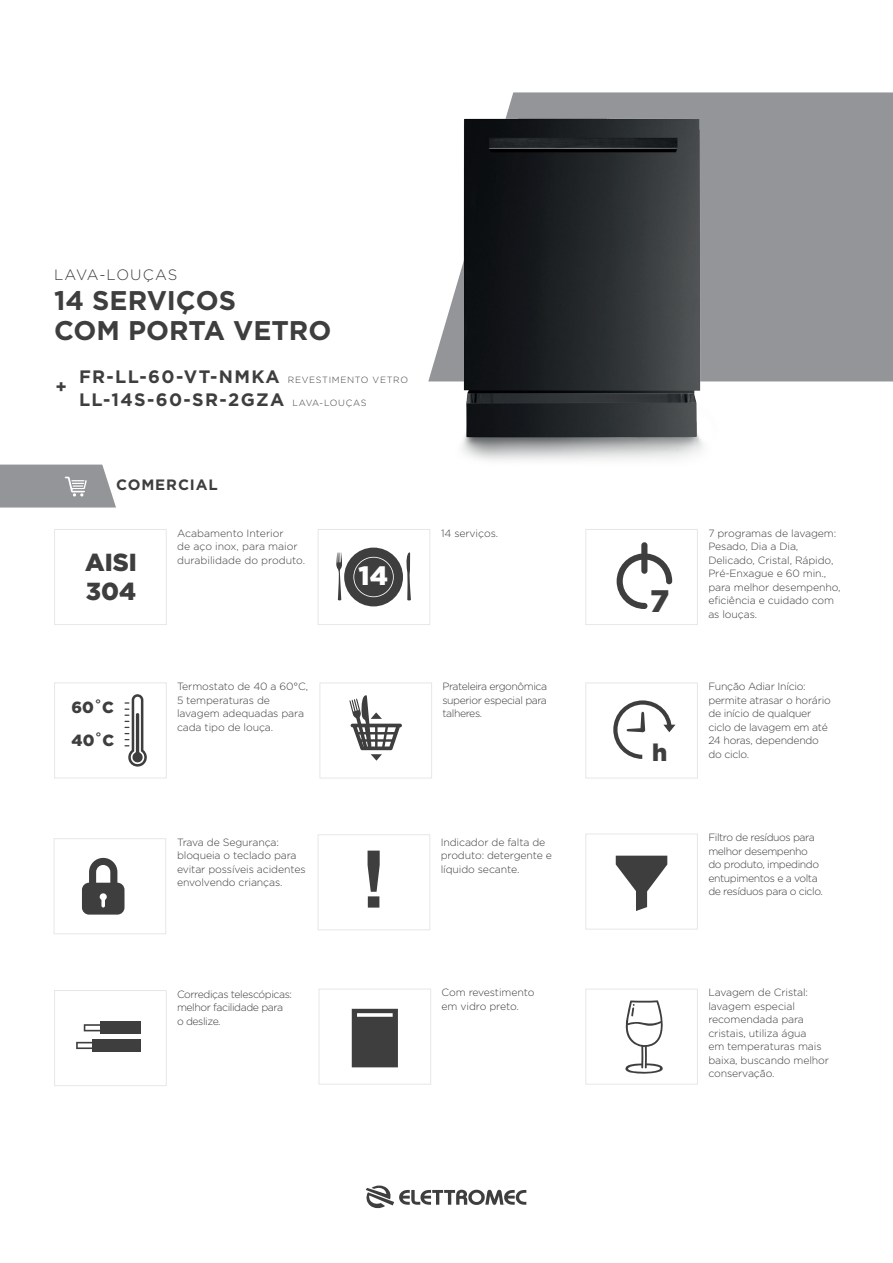
<style>
.page{position:relative;width:893px;height:1263px;background:#fff}
.page>*{position:absolute;margin:0;border:0;box-sizing:border-box;transform-origin:0 0}
.t1{font:900 31.05px "Gotham";color:#3e3e3f}
.t2{font:700 27px "Gotham";color:#3e3e3f}
.t3{font:900 26.55px "Gotham";color:#fff}
.t4{font:900 24.6px/29.5px "Gotham";color:#3e3e3f}
.t5{font:900 24px "Gotham";color:#3e3e3f}
.t6{font:700 18px "Gotham";letter-spacing:.075em;color:#3e3e3f}
.t7{font:900 16.2px "Gotham";color:#3e3e3f}
.t8{font:300 15px "Gotham";letter-spacing:.065em;color:#3e3e3f}
.t9{font:700 15px "Gotham";letter-spacing:.06em;color:#3e3e3f}
.Paragraph_Style_3{font:300 10.5px/13.5px "Gotham";letter-spacing:-.01em;color:#3e3e3f}
.Paragraph_Style_3-2{font:300 10.5px "Gotham";letter-spacing:-.04em;color:#3e3e3f}
.t10{font:300 9px "Gotham";letter-spacing:.075em;color:#3e3e3f}
.s1{font-weight:700;font-size:18px}
.s2{font-weight:300;font-size:9px}
</style>
<div class="page">
<svg style="left:365px;top:1185px;width:161px;height:24px"></svg>
<div style="left:506px;top:92px;width:387px;height:289px;background:#939598"></div>
<svg style="left:0;top:465px;width:116px;height:42px;background:#9c9ea0"></svg>
<div style="left:318px;top:834px;width:112px;height:96px;border:1px solid #e6e7e9"></div>
<div style="left:54px;top:838px;width:112px;height:96px;border:1px solid #e6e7e9"></div>
<div style="left:585px;top:834px;width:113px;height:95px;border:1px solid #e6e7e9"></div>
<div style="left:585px;top:529px;width:113px;height:96px;border:1px solid #e6e7e9"></div>
<div style="left:54px;top:529px;width:113px;height:96px;border:1px solid #e6e7e9"></div>
<div style="left:318px;top:529px;width:112px;height:96px;border:1px solid #e6e7e9"></div>
<div style="left:54px;top:682px;width:113px;height:96px;background:#fff;border:1px solid #e6e7e9"></div>
<div style="left:585px;top:682px;width:113px;height:96px;border:1px solid #e6e7e9"></div>
<div style="left:320px;top:682px;width:112px;height:96px;border:1px solid #e6e7e9"></div>
<div style="left:319px;top:989px;width:112px;height:95px;border:1px solid #e6e7e9"></div>
<div style="left:585px;top:989px;width:113px;height:95px;border:1px solid #e6e7e9"></div>
<div style="left:54px;top:990px;width:113px;height:96px;background:#fff;border:1px solid #e6e7e9"></div>
<img style="left:428px;top:117px;width:313px;height:344px">
<svg style="left:336px;top:548px;width:75px;height:58px"></svg>
<svg style="left:617px;top:542px;width:55px;height:67px"></svg>
<svg style="left:124px;top:694px;width:23px;height:73px"></svg>
<svg style="left:349px;top:695px;width:53px;height:66px"></svg>
<svg style="left:613px;top:700px;width:62px;height:59px"></svg>
<svg style="left:82px;top:858px;width:42px;height:56px"></svg>
<svg style="left:368px;top:851px;width:12px;height:56px"></svg>
<svg style="left:616px;top:856px;width:51px;height:55px"></svg>
<svg style="left:84px;top:1024px;width:16px;height:7px"></svg>
<div style="left:100px;top:1022px;width:40px;height:12px;background:#3e3e3f"></div>
<svg style="left:76px;top:1042px;width:16px;height:7px"></svg>
<div style="left:92px;top:1039px;width:48px;height:12px;background:#3e3e3f"></div>
<svg style="left:352px;top:1009px;width:46px;height:58px;background:#474748"></svg>
<svg style="left:625px;top:1000px;width:38px;height:74px"></svg>
<p class="t8" style="left:54px;top:266px;width:125px">LAVA-LOUÇAS</p>
<p class="t2" style="left:54px;top:285px;width:183px">14 SERVIÇOS</p>
<p class="t2" style="left:54px;top:315px;width:279px">COM PORTA VETRO</p>
<p class="t6" style="left:56px;top:376px;width:13px">+</p>
<p class="t10" style="left:79px;top:375px;width:330px"><span class="s1">FR-LL-60-VT-NMKA</span> REVESTIMENTO VETRO</p>
<p class="t6" style="left:79px;top:389px;width:289px">LL-14S-60-SR-2GZA <span class="s2">LAVA-LOUÇAS</span></p>
<p class="t9" style="left:116px;top:476px;width:103px">COMERCIAL</p>
<h3 class="t4" style="left:85px;top:547px;width:53px">AISI<br>304</h3>
<p class="Paragraph_Style_3" style="left:177px;top:526px;width:108px">Acabamento Interior</p>
<p class="Paragraph_Style_3" style="left:177px;top:540px;width:122px">de aço inox, para maior</p>
<p class="Paragraph_Style_3" style="left:177px;top:553px;width:129px">durabilidade do produto.</p>
<h3 class="t3" style="left:359px;top:560px;width:31px">14</h3>
<h3 class="t7" style="left:72px;top:698px;width:44px">60˚C</h3>
<h3 class="t7" style="left:72px;top:731px;width:44px">40˚C</h3>
<p class="Paragraph_Style_3" style="left:177px;top:679px;width:133px">Termostato de 40 a 60°C,</p>
<p class="Paragraph_Style_3" style="left:177px;top:693px;width:129px">5 temperaturas de lavagem adequadas para cada tipo de louça.</p>
<p class="Paragraph_Style_3" style="left:441px;top:526px;width:59px">14 serviços.</p>
<p class="Paragraph_Style_3-2" style="left:442px;top:681px;width:106px">Prateleira ergonômica</p>
<p class="Paragraph_Style_3-2" style="left:442px;top:694px;width:106px">superior especial para</p>
<p class="Paragraph_Style_3-2" style="left:442px;top:708px;width:41px">talheres.</p>
<p class="Paragraph_Style_3" style="left:177px;top:835px;width:104px">Trava de Segurança:</p>
<p class="Paragraph_Style_3" style="left:177px;top:849px;width:121px">bloqueia o teclado para</p>
<p class="Paragraph_Style_3" style="left:177px;top:862px;width:130px">evitar possíveis acidentes</p>
<p class="Paragraph_Style_3" style="left:177px;top:876px;width:107px">envolvendo crianças.</p>
<p class="Paragraph_Style_3" style="left:441px;top:835px;width:106px">Indicador de falta de</p>
<p class="Paragraph_Style_3" style="left:441px;top:849px;width:113px">produto: detergente e</p>
<p class="Paragraph_Style_3" style="left:441px;top:862px;width:80px">líquido secante.</p>
<p class="Paragraph_Style_3-2" style="left:177px;top:988px;width:117px">Corrediças telescópicas:</p>
<p class="Paragraph_Style_3-2" style="left:177px;top:1002px;width:108px">melhor facilidade para</p>
<p class="Paragraph_Style_3-2" style="left:177px;top:1015px;width:45px">o deslize.</p>
<p class="Paragraph_Style_3" style="left:442px;top:986px;width:94px">Com revestimento</p>
<p class="Paragraph_Style_3" style="left:442px;top:999px;width:79px">em vidro preto.</p>
<h1 class="t1" style="left:650px;top:583px;width:21px">7</h1>
<h3 class="t5" style="left:652px;top:738px;width:17px">h</h3>
<p class="Paragraph_Style_3" style="left:708px;top:526px;width:129px">7 programas de lavagem:</p>
<p class="Paragraph_Style_3" style="left:708px;top:540px;width:92px">Pesado, Dia a Dia,</p>
<p class="Paragraph_Style_3" style="left:708px;top:553px;width:127px">Delicado, Cristal, Rápido,</p>
<p class="Paragraph_Style_3" style="left:708px;top:567px;width:119px">Pré-Enxague e 60 min.,</p>
<p class="Paragraph_Style_3" style="left:708px;top:580px;width:134px">para melhor desempenho, eficiência e cuidado com</p>
<p class="Paragraph_Style_3" style="left:708px;top:607px;width:50px">as louças.</p>
<p class="Paragraph_Style_3" style="left:708px;top:680px;width:99px">Função Adiar Início:</p>
<p class="Paragraph_Style_3" style="left:708px;top:693px;width:124px">permite atrasar o horário</p>
<p class="Paragraph_Style_3" style="left:708px;top:707px;width:105px">de início de qualquer</p>
<p class="Paragraph_Style_3" style="left:708px;top:720px;width:121px">ciclo de lavagem em até</p>
<p class="Paragraph_Style_3" style="left:708px;top:734px;width:112px">24 horas, dependendo</p>
<p class="Paragraph_Style_3" style="left:708px;top:747px;width:42px">do ciclo.</p>
<p class="Paragraph_Style_3-2" style="left:708px;top:832px;width:108px">Filtro de resíduos para</p>
<p class="Paragraph_Style_3-2" style="left:708px;top:845px;width:101px">melhor desempenho</p>
<p class="Paragraph_Style_3-2" style="left:708px;top:859px;width:112px">do produto, impedindo</p>
<p class="Paragraph_Style_3-2" style="left:708px;top:872px;width:111px">entupimentos e a volta</p>
<p class="Paragraph_Style_3-2" style="left:708px;top:886px;width:116px">de resíduos para o ciclo.</p>
<p class="Paragraph_Style_3" style="left:708px;top:986px;width:101px">Lavagem de Cristal:</p>
<p class="Paragraph_Style_3" style="left:708px;top:999px;width:88px">lavagem especial</p>
<p class="Paragraph_Style_3" style="left:708px;top:1013px;width:97px">recomendada para</p>
<p class="Paragraph_Style_3" style="left:708px;top:1026px;width:100px">cristais, utiliza água</p>
<p class="Paragraph_Style_3" style="left:708px;top:1040px;width:115px">em temperaturas mais</p>
<p class="Paragraph_Style_3" style="left:708px;top:1053px;width:122px">baixa, buscando melhor</p>
<p class="Paragraph_Style_3" style="left:708px;top:1067px;width:68px">conservação.</p>
</div>
